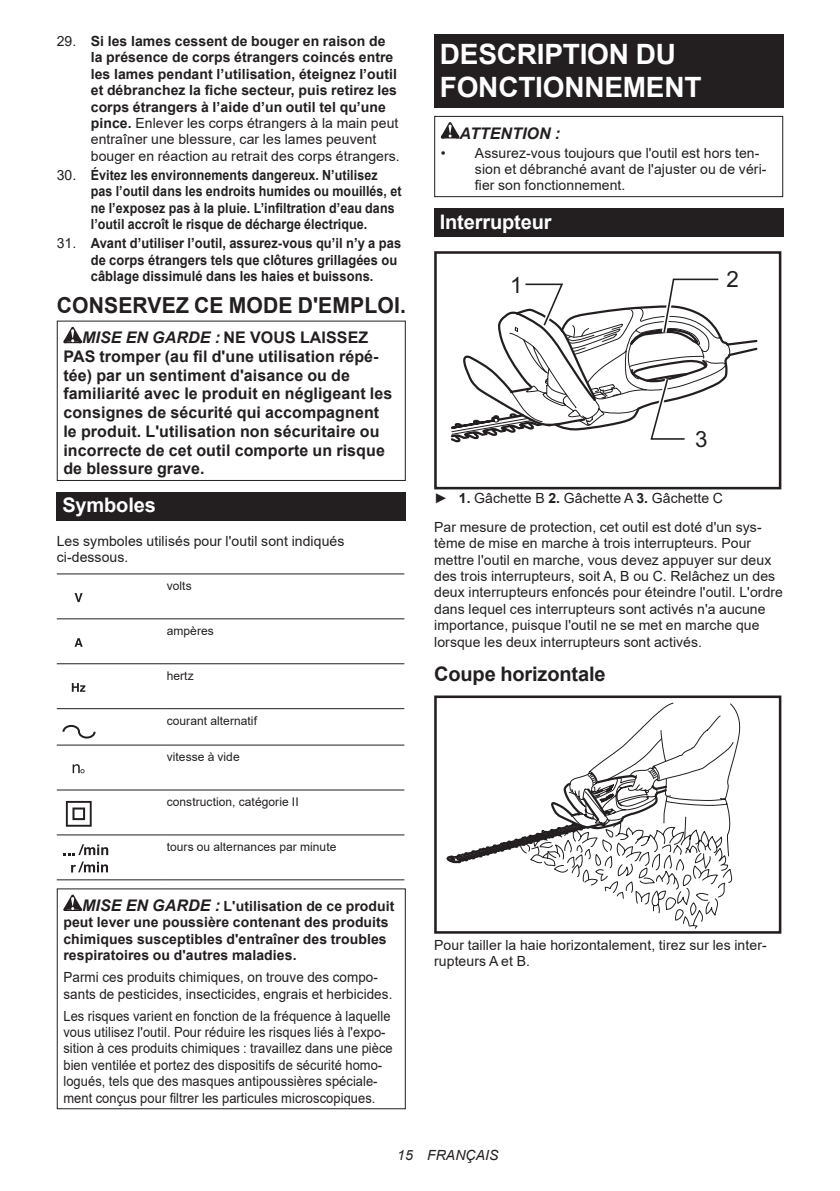
<style>
.page{position:relative;width:840px;height:1191px;background:#fff}
.page>*{position:absolute;margin:0;border:0;box-sizing:border-box;transform-origin:0 0}
.t1{font:700 28px/32.8px "Arial";letter-spacing:-.01em;color:#fff}
.t2{font:22.4px "Arial";color:#231f20}
.t3{font:700 22px "Arial";letter-spacing:.005em;color:#231f20;scale:.96 1}
.t4{font:700 20px "Arial";letter-spacing:-.01em;color:#fff}
.t5{font:700 20px "Arial";letter-spacing:-.01em;color:#231f20}
.t6{font:700 16px/18.8px "Arial";letter-spacing:.005em;color:#231f20}
.t7{font:italic 700 16px "Arial";letter-spacing:.005em;color:#231f20}
.t8{font:14px/16.4px "Arial";letter-spacing:.005em;color:#231f20}
.t9{font:700 14px/16.4px "Arial";letter-spacing:.005em;color:#231f20}
.t10{font:14px/16.4px "Arial";letter-spacing:.005em;color:#231f20;scale:.92 1}
.t11{font:700 14px/16.4px "Arial";letter-spacing:.005em;color:#231f20;scale:.89 1}
.t12{font:700 14px/16.4px "Arial";letter-spacing:.005em;color:#231f20;scale:.92 1}
.t13{font:14px/16.4px "Arial";letter-spacing:.005em;color:#231f20;scale:.96 1}
.t14{font:italic 14px "Arial";letter-spacing:.005em;color:#231f20}
.t15{font:12px "Arial";letter-spacing:.005em;color:#231f20}
.s1{font-weight:400}
.s2{font-style:italic}
.s3{font-style:italic;font-size:16px}
.s4{font-weight:700}
</style>
<div class="page">
<svg style="left:63px;top:327px;width:19px;height:16px"></svg>
<div style="left:57px;top:320px;width:348px;height:161px;border:1px solid #231f20"></div>
<div style="left:57px;top:492px;width:348px;height:29px;background:#231f20"></div>
<hr style="left:57px;top:573px;width:104px;height:1px;background:#231f20">
<hr style="left:161px;top:573px;width:243px;height:1px;background:#231f20">
<hr style="left:57px;top:618px;width:104px;height:1px;background:#231f20">
<hr style="left:161px;top:618px;width:243px;height:1px;background:#231f20">
<hr style="left:57px;top:663px;width:104px;height:1px;background:#231f20">
<hr style="left:161px;top:663px;width:243px;height:1px;background:#231f20">
<hr style="left:57px;top:708px;width:104px;height:1px;background:#231f20">
<hr style="left:161px;top:708px;width:243px;height:1px;background:#231f20">
<hr style="left:57px;top:744px;width:104px;height:1px;background:#231f20">
<hr style="left:161px;top:744px;width:243px;height:1px;background:#231f20">
<hr style="left:57px;top:789px;width:104px;height:1px;background:#231f20">
<hr style="left:161px;top:789px;width:243px;height:1px;background:#231f20">
<hr style="left:57px;top:834px;width:104px;height:1px;background:#231f20">
<hr style="left:161px;top:834px;width:243px;height:1px;background:#231f20">
<hr style="left:57px;top:879px;width:104px;height:1px;background:#231f20">
<hr style="left:161px;top:879px;width:243px;height:1px;background:#231f20">
<svg style="left:75px;top:593px;width:7px;height:9px"></svg>
<svg style="left:74px;top:638px;width:9px;height:9px"></svg>
<svg style="left:72px;top:683px;width:13px;height:9px"></svg>
<svg style="left:62px;top:724px;width:34px;height:15px"></svg>
<svg style="left:73px;top:764px;width:11px;height:9px"></svg>
<svg style="left:66px;top:801px;width:26px;height:25px"></svg>
<svg style="left:64px;top:844px;width:44px;height:11px"></svg>
<svg style="left:71px;top:861px;width:37px;height:11px"></svg>
<svg style="left:63px;top:894px;width:19px;height:17px"></svg>
<div style="left:57px;top:888px;width:348px;height:221px;border:1px solid #231f20"></div>
<div style="left:434px;top:34px;width:348px;height:74px;background:#231f20"></div>
<svg style="left:440px;top:122px;width:19px;height:16px"></svg>
<div style="left:434px;top:116px;width:348px;height:81px;border:1px solid #231f20"></div>
<div style="left:434px;top:208px;width:348px;height:29px;background:#231f20"></div>
<svg style="left:450px;top:278px;width:308px;height:165px"></svg>
<div style="left:434px;top:251px;width:347px;height:238px;border:3px solid #231f20"></div>
<svg style="left:554px;top:866px;width:179px;height:63px"></svg>
<svg style="left:446px;top:702px;width:295px;height:164px"></svg>
<div style="left:434px;top:695px;width:347px;height:238px;border:3px solid #231f20"></div>
<p class="t9" style="left:91px;top:33px;width:310px;text-indent:-34px"><span class="s1">29.</span> Si les lames cessent de bouger en raison de la présence de corps étrangers coincés entre les lames pendant l’utilisation, éteignez l’outil et débranchez la fiche secteur, puis retirez les corps étrangers à l’aide d’un outil tel qu’une pince. <span class="s1">Enlever les corps étrangers à la main peut entraîner une blessure, car les lames peuvent bouger en réaction au retrait des corps étrangers.</span></p>
<p class="t11" style="left:91px;top:167px;width:350px;text-indent:-34px"><span class="s1">30.</span> Évitez les environnements dangereux. N’utilisez pas l’outil dans les endroits humides ou mouillés, et ne l’exposez pas à la pluie. L’infiltration d’eau dans l’outil accroît le risque de décharge électrique.</p>
<p class="t12" style="left:91px;top:235px;width:339px;text-indent:-34px"><span class="s1">31.</span> Avant d’utiliser l’outil, assurez-vous qu’il n’y a pas de corps étrangers tels que clôtures grillagées ou câblage dissimulé dans les haies et buissons.</p>
<h3 class="t3" style="left:57px;top:289px;width:365px">CONSERVEZ CE MODE D'EMPLOI.</h3>
<p class="t6" style="left:63px;top:328px;width:330px;text-indent:19px"><span class="s2">MISE EN GARDE :</span> NE VOUS LAISSEZ PAS tromper (au fil d'une utilisation répé&shy;tée) par un sentiment d'aisance ou de familiarité avec le produit en négligeant les consignes de sécurité qui accompagnent le produit. L'utilisation non sécuritaire ou incorrecte de cet outil comporte un risque de blessure grave.</p>
<h3 class="t4" style="left:62px;top:491px;width:95px">Symboles</h3>
<p class="t8" style="left:57px;top:532px;width:289px">Les symboles utilisés pour l'outil sont indiqués ci-dessous.</p>
<p class="t15" style="left:167px;top:577px;width:26px">volts</p>
<p class="t15" style="left:167px;top:622px;width:49px">ampères</p>
<p class="t15" style="left:167px;top:667px;width:28px">hertz</p>
<p class="t15" style="left:167px;top:712px;width:92px">courant alternatif</p>
<p class="t15" style="left:167px;top:748px;width:74px">vitesse à vide</p>
<p class="t15" style="left:167px;top:793px;width:133px">construction, catégorie II</p>
<p class="t15" style="left:167px;top:838px;width:171px">tours ou alternances par minute</p>
<p class="t9" style="left:63px;top:898px;width:332px;text-indent:19px"><span class="s3">MISE EN GARDE :</span> L'utilisation de ce produit peut lever une poussière contenant des produits chimiques susceptibles d'entraîner des troubles respiratoires ou d'autres maladies.</p>
<p class="t13" style="left:63px;top:969px;width:344px">Parmi ces produits chimiques, on trouve des compo&shy;sants de pesticides, insecticides, engrais et herbicides.</p>
<p class="t10" style="left:63px;top:1007px;width:359px">Les risques varient en fonction de la fréquence à laquelle vous utilisez l'outil. Pour réduire les risques liés à l'expo&shy;sition à ces produits chimiques : travaillez dans une pièce bien ventilée et portez des dispositifs de sécurité homo&shy;logués, tels que des masques antipoussières spéciale&shy;ment conçus pour filtrer les particules microscopiques.</p>
<h1 class="t1" style="left:439px;top:38px;width:263px">DESCRIPTION DU<br>FONCTIONNEMENT</h1>
<p class="t7" style="left:459px;top:122px;width:102px">ATTENTION :</p>
<p class="t8" style="left:474px;top:144px;width:293px;text-indent:-34px">• Assurez-vous toujours que l'outil est hors ten&shy;sion et débranché avant de l'ajuster ou de véri&shy;fier son fonctionnement.</p>
<h3 class="t4" style="left:439px;top:207px;width:113px">Interrupteur</h3>
<h2 class="t2" style="left:509px;top:270px;width:14px">1</h2>
<h2 class="t2" style="left:726px;top:264px;width:14px">2</h2>
<h2 class="t2" style="left:694px;top:424px;width:14px">3</h2>
<p class="t8" style="left:434px;top:483px;width:329px;line-height:28.8px">► <span class="s4">1.</span> Gâchette B <span class="s4">2.</span> Gâchette A <span class="s4">3.</span> Gâchette C<br>Par mesure de protection, cet outil est doté d'un sys-</p>
<p class="t8" style="left:434px;top:535px;width:350px">tème de mise en marche à trois interrupteurs. Pour mettre l'outil en marche, vous devez appuyer sur deux des trois interrupteurs, soit A, B ou C. Relâchez un des deux interrupteurs enfoncés pour éteindre l'outil. L'ordre dans lequel ces interrupteurs sont activés n'a aucune importance, puisque l'outil ne se met en marche que lorsque les deux interrupteurs sont activés.</p>
<h3 class="t5" style="left:434px;top:660px;width:173px">Coupe horizontale</h3>
<p class="t8" style="left:434px;top:937px;width:334px">Pour tailler la haie horizontalement, tirez sur les inter&shy;rupteurs A et B.</p>
<p class="t14" style="left:397px;top:1146px;width:103px">15 FRANÇAIS</p>
</div>
